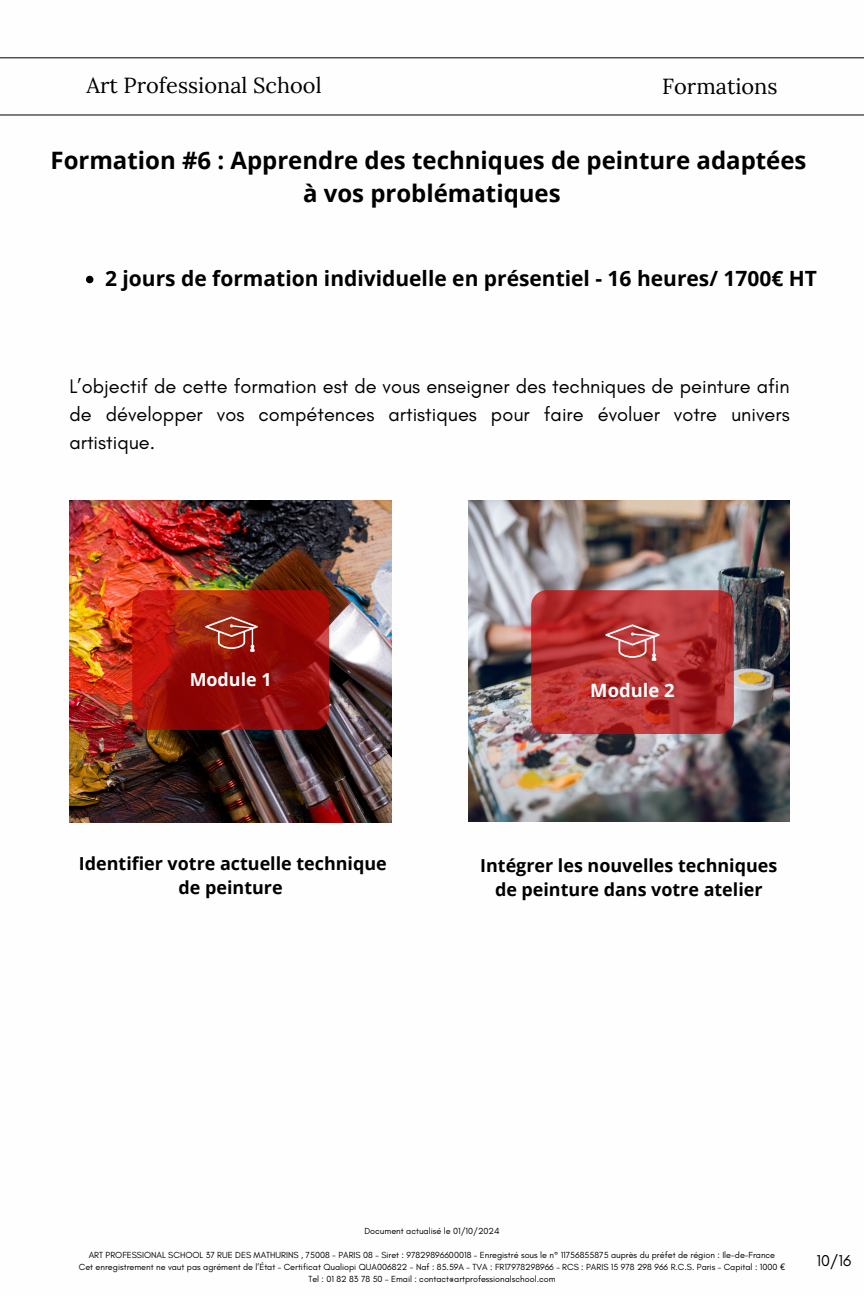
<style>
.page{position:relative;width:864px;height:1296px;background:#fff}
.page>*{position:absolute;margin:0;border:0;box-sizing:border-box;transform-origin:0 0}
.t1{font:700 24px/33px "Open Sans";color:#000;text-align:center}
.t2{font:21.8px "Lora";color:#000}
.t3{font:700 21px "Open Sans";color:#000}
.t4{font:20px/27.8px "Glacial Indifference";color:#000;text-align:justify}
.t5{font:700 18.4px "Open Sans";color:#fff}
.t6{font:700 17.9px/24.7px "Open Sans";color:#000;text-align:center}
.t7{font:700 17.9px "Open Sans";color:#fff}
.t8{font:16px "Glacial Indifference";color:#000}
.t9{font:9px "Glacial Indifference";color:#000}
.s1{font-family:"Noto Sans"}
</style>
<div class="page">
<hr style="left:0;top:115px;width:864px;height:1px;background:#000">
<hr style="left:0;top:57px;width:864px;height:1px;background:#000">
<img style="left:69px;top:500px;width:323px;height:323px">
<img style="left:468px;top:500px;width:322px;height:322px">
<svg style="left:132px;top:590px;width:197px;height:140px;background:#9e150d"></svg>
<svg style="left:531px;top:590px;width:203px;height:144px;background:#b63435"></svg>
<svg style="left:86px;top:276px;width:7px;height:7px"></svg>
<h2 class="t2" style="left:86px;top:71px;width:237px">Art Professional School</h2>
<h2 class="t2" style="left:662px;top:72px;width:117px">Formations</h2>
<h4 class="t1" style="left:51px;top:143px;width:757px">Formation #6 : Apprendre des techniques de peinture adaptées à vos problématiques</h4>
<p class="t3" style="left:105px;top:264px;width:713px">2 jours de formation individuelle en présentiel - 16 heures/ 1700€ HT</p>
<h4 class="t4" style="left:69px;top:372px;width:722px">L’objectif de cette formation est de vous enseigner des techniques de peinture afin de développer vos compétences artistiques pour faire évoluer votre univers artistique.</h4>
<p class="t7" style="left:190px;top:667px;width:83px">Module 1</p>
<p class="t5" style="left:590px;top:677px;width:86px">Module 2</p>
<p class="t6" style="left:79px;top:850px;width:309px">Identifier votre actuelle technique de peinture</p>
<p class="t6" style="left:480px;top:852px;width:299px">Intégrer les nouvelles techniques de peinture dans votre atelier</p>
<h1 class="t9" style="left:364px;top:1225px;width:137px">Document actualisé le 01/10/2024</h1>
<p class="t9" style="left:89px;top:1249px;width:688px">ART PROFESSIONAL SCHOOL 37 RUE DES MATHURINS , 75008 - PARIS 08 – Siret : 97829896600018 – Enregistré sous le n° 11756855875 auprès du préfet de région : Ile-de-France</p>
<h3 class="t9" style="left:79px;top:1261px;width:708px">Cet enregistrement ne vaut pas agrément de l’État – Certificat Qualiopi QUA006822 - Naf : 85.59A – TVA : FR17978298966 – RCS : PARIS 15 978 298 966 R.C.S. Paris – Capital : 1000 <span class="s1">€</span></h3>
<p class="t9" style="left:308px;top:1273px;width:249px">Tel : 01 82 83 78 50 – Email : contact@artprofessionalschool.com</p>
<p class="t8" style="left:816px;top:1251px;width:36px">10/16</p>
</div>
